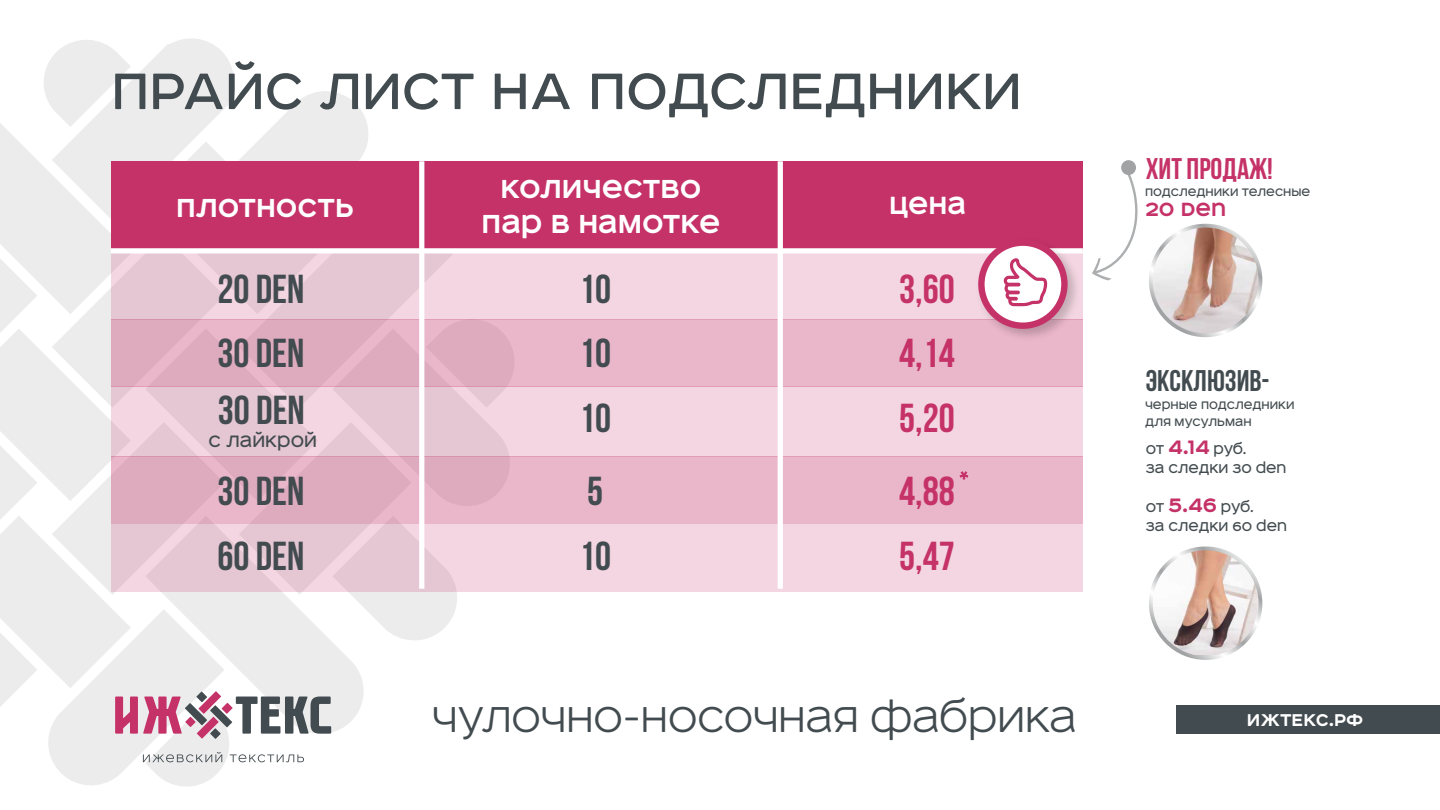
<style>
.page{position:relative;width:1440px;height:810px;background:#fff}
.page>*{position:absolute;margin:0;border:0;box-sizing:border-box;transform-origin:0 0}
.t1{font:65.1px "Affect";color:#424b4f}
.t2{font:300 45.75px "Affect";color:#424b4f}
.t3{font:700 40.42px "Bebas Neue";color:#424b4f}
.t4{font:700 40.42px "Bebas Neue";color:#c53268}
.t5{font:700 33.15px/35.2px "Affect";color:#fff;text-align:center}
.t6{font:700 31.65px "Affect";color:#fff}
.t7{font:700 29.85px "Bebas Neue";color:#424b4f}
.t8{font:700 29.85px "Bebas Neue";color:#c53268}
.t9{font:700 24.3px "Affect";color:#c53268}
.t10{font:700 21.67px "Affect";letter-spacing:-.005em;color:#fff}
.t11{font:21px "Affect";color:#424b4f}
.t12{font:16.27px/19.5px "Affect";color:#424b4f}
.t13{font:13.8px/16.6px "Affect";color:#424b4f}
.s1{font-weight:700;font-size:24.75px;color:#c53268}
</style>
<div class="page">
<div style="left:1176px;top:706px;width:264px;height:28px;background:#424b4f"></div>
<svg style="left:0;top:38px;width:519px;height:749px"></svg>
<svg style="left:210px;top:728px;width:11px;height:11px"></svg>
<svg style="left:1092px;top:170px;width:46px;height:110px"></svg>
<div style="left:1121px;top:160px;width:15px;height:15px;background:#a0a2a3;border-radius:50%"></div>
<div style="left:111px;top:161px;width:972px;height:91px;background:#c53268"></div>
<div style="left:111px;top:252px;width:972px;height:67px;background:linear-gradient(to bottom,#eed1dc,#efd2dd)"></div>
<div style="left:111px;top:319px;width:972px;height:68px;background:#eab7ca"></div>
<div style="left:111px;top:387px;width:972px;height:70px;background:linear-gradient(to right,#e7cad5,#f6d9e4)"></div>
<div style="left:111px;top:457px;width:972px;height:67px;background:#eab7ca"></div>
<div style="left:111px;top:524px;width:972px;height:67px;background:linear-gradient(to right,#e7cad5,#f7dae5)"></div>
<div style="left:419px;top:161px;width:5px;height:428px;background:#fff"></div>
<div style="left:111px;top:248px;width:972px;height:5px;background:#fff"></div>
<div style="left:778px;top:161px;width:5px;height:428px;background:#fff"></div>
<svg style="left:960px;top:471px;width:8px;height:9px"></svg>
<svg style="left:1149px;top:546px;width:113px;height:114px"></svg>
<img style="left:1153px;top:550px;width:106px;height:105px">
<svg style="left:1149px;top:224px;width:113px;height:113px"></svg>
<img style="left:1153px;top:228px;width:106px;height:105px;border-radius:53px">
<img style="left:972px;top:247px;width:111px;height:90px">
<svg style="left:981px;top:243px;width:83px;height:83px"></svg>
<div style="left:978px;top:239px;width:90px;height:90px;border:6px solid #c53268;border-radius:50%"></div>
<svg style="left:1003px;top:258px;width:44px;height:48px"></svg>
<h1 class="t1" style="left:111px;top:45px;width:912px">ПРАЙС ЛИСТ НА ПОДСЛЕДНИКИ</h1>
<h3 class="t8" style="left:1146px;top:152px;width:129px">ХИТ ПРОДАЖ!</h3>
<h3 class="t5" style="left:482px;top:169px;width:240px">количество пар в намотке</h3>
<p class="t13" style="left:1145px;top:183px;width:167px">подследники телесные</p>
<h3 class="t6" style="left:889px;top:183px;width:78px">цена</h3>
<h3 class="t5" style="left:176px;top:188px;width:180px">плотность</h3>
<h3 class="t9" style="left:1145px;top:192px;width:82px">20 Den</h3>
<h3 class="t3" style="left:218px;top:267px;width:88px">20 DEN</h3>
<h3 class="t3" style="left:579px;top:267px;width:34px">10</h3>
<h3 class="t4" style="left:899px;top:267px;width:57px">3,60</h3>
<h3 class="t3" style="left:218px;top:331px;width:88px">30 DEN</h3>
<h3 class="t3" style="left:579px;top:331px;width:34px">10</h3>
<h3 class="t4" style="left:899px;top:331px;width:57px">4,14</h3>
<h3 class="t3" style="left:218px;top:388px;width:88px">30 DEN</h3>
<h3 class="t4" style="left:899px;top:396px;width:57px">5,20</h3>
<h3 class="t3" style="left:579px;top:396px;width:34px">10</h3>
<h3 class="t11" style="left:209px;top:426px;width:110px">с лайкрой</h3>
<h3 class="t3" style="left:218px;top:469px;width:88px">30 DEN</h3>
<h3 class="t3" style="left:587px;top:469px;width:18px">5</h3>
<h3 class="t4" style="left:899px;top:469px;width:57px">4,88</h3>
<h3 class="t3" style="left:218px;top:534px;width:88px">60 DEN</h3>
<h3 class="t3" style="left:579px;top:534px;width:34px">10</h3>
<h3 class="t4" style="left:899px;top:534px;width:57px">5,47</h3>
<h2 class="t2" style="left:432px;top:687px;width:646px">Чулочно-носочная фабрика</h2>
<h3 class="t7" style="left:1146px;top:365px;width:125px">Эксклюзив-</h3>
<p class="t13" style="left:1145px;top:396px;width:151px">черные подследники для мусульман</p>
<p class="t12" style="left:1146px;top:438px;width:142px">от <span class="s1">4.14</span> руб.<br>за следки 30 den</p>
<p class="t12" style="left:1146px;top:496px;width:143px">от <span class="s1">5.46</span> руб.<br>за следки 60 den</p>
<h3 class="t10" style="left:1247px;top:705px;width:118px">ИЖТЕКС.РФ</h3>
</div>
